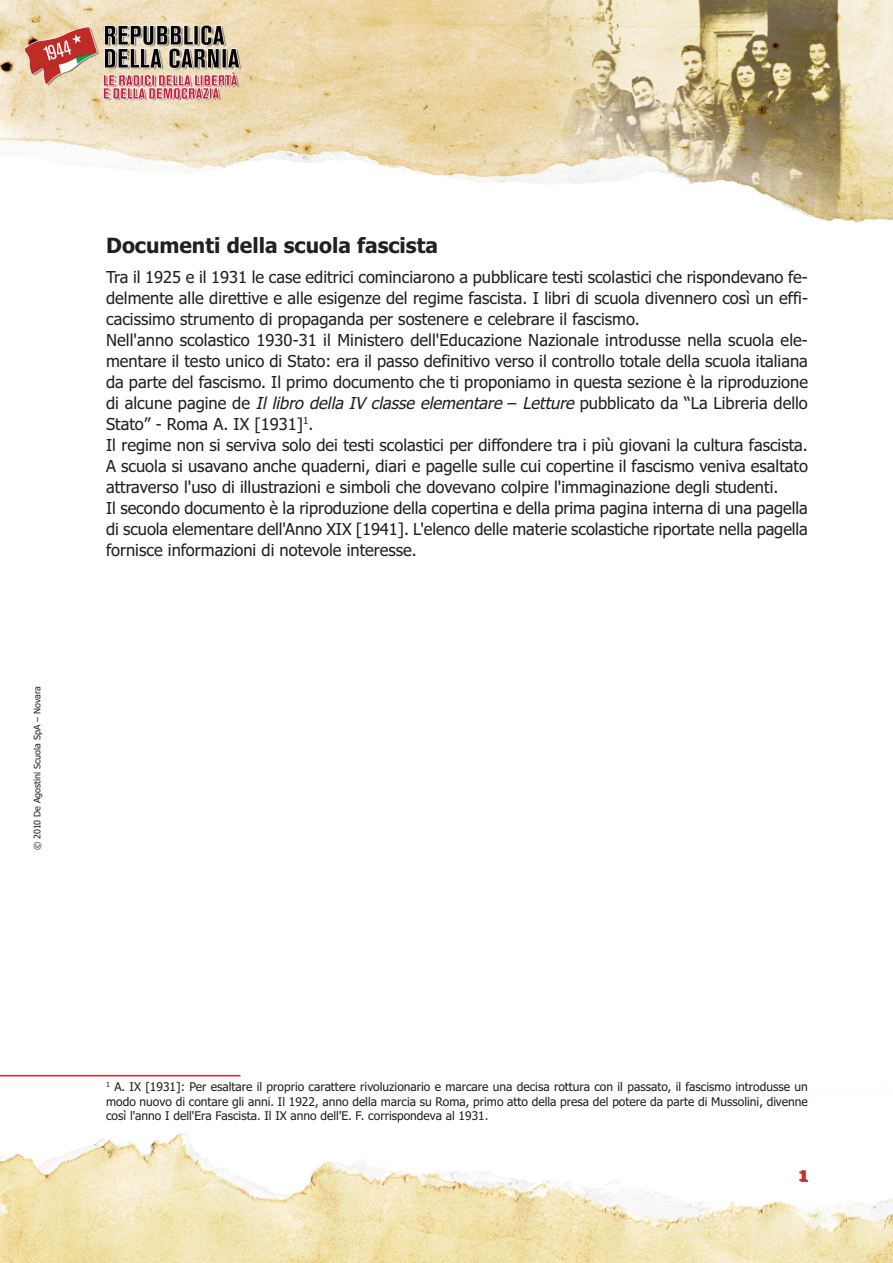
<style>
.page{position:relative;width:893px;height:1263px;background:#fff}
.page>*{position:absolute;margin:0;border:0;box-sizing:border-box;transform-origin:0 0}
.t1{font:700 21px "Tahoma";color:#231f20}
.t2{font:16.5px/21px "Tahoma";color:#231f20}
.t3{font:700 15px "Tahoma";color:#ee1d23}
.t4{font:12px/14.4px "Tahoma";color:#231f20;text-align:justify}
.t5{font:9px "Tahoma";color:#231f20}
.s1{font-style:italic}
</style>
<div class="page">
<img style="left:0;top:0;width:892px;height:1263px">
<img style="left:746px;top:1164px;width:75px;height:86px">
<hr style="left:0;top:1075px;width:240px;height:1px;background:#ee1d23">
<p class="t5" style="left:34px;top:850px;width:165px;rotate:-90deg">© 2010 De Agostini Scuola SpA – Novara</p>
<p class="t1" style="left:106px;top:237px;width:333px">Documenti della scuola fascista</p>
<p class="t2" style="left:106px;top:268px;width:703px">Tra il 1925 e il 1931 le case editrici cominciarono a pubblicare testi scolastici che rispondevano fe&shy;delmente alle direttive e alle esigenze del regime fascista. I libri di scuola divennero così un effi&shy;cacissimo strumento di propaganda per sostenere e celebrare il fascismo.<br>Nell'anno scolastico 1930-31 il Ministero dell'Educazione Nazionale introdusse nella scuola ele&shy;mentare il testo unico di Stato: era il passo definitivo verso il controllo totale della scuola italiana da parte del fascismo. Il primo documento che ti proponiamo in questa sezione è la riproduzione di alcune pagine de <span class="s1">Il libro della IV classe elementare</span> – <span class="s1">Letture</span> pubblicato da “La Libreria dello Stato” - Roma A. IX [1931]<sup>1</sup>.<br>Il regime non si serviva solo dei testi scolastici per diffondere tra i più giovani la cultura fascista.<br>A scuola si usavano anche quaderni, diari e pagelle sulle cui copertine il fascismo veniva esaltato attraverso l'uso di illustrazioni e simboli che dovevano colpire l'immaginazione degli studenti.<br>Il secondo documento è la riproduzione della copertina e della prima pagina interna di una pagella di scuola elementare dell'Anno XIX [1941]. L'elenco delle materie scolastiche riportate nella pagella fornisce informazioni di notevole interesse.</p>
<p class="t4" style="left:106px;top:1081px;width:703px"><sup>1</sup> A. IX [1931]: Per esaltare il proprio carattere rivoluzionario e marcare una decisa rottura con il passato, il fascismo introdusse un modo nuovo di contare gli anni. Il 1922, anno della marcia su Roma, primo atto della presa del potere da parte di Mussolini, divenne così l'anno I dell'Era Fascista. Il IX anno dell'E. F. corrispondeva al 1931.</p>
<p class="t3" style="left:798px;top:1169px;width:11px">1</p>
</div>
